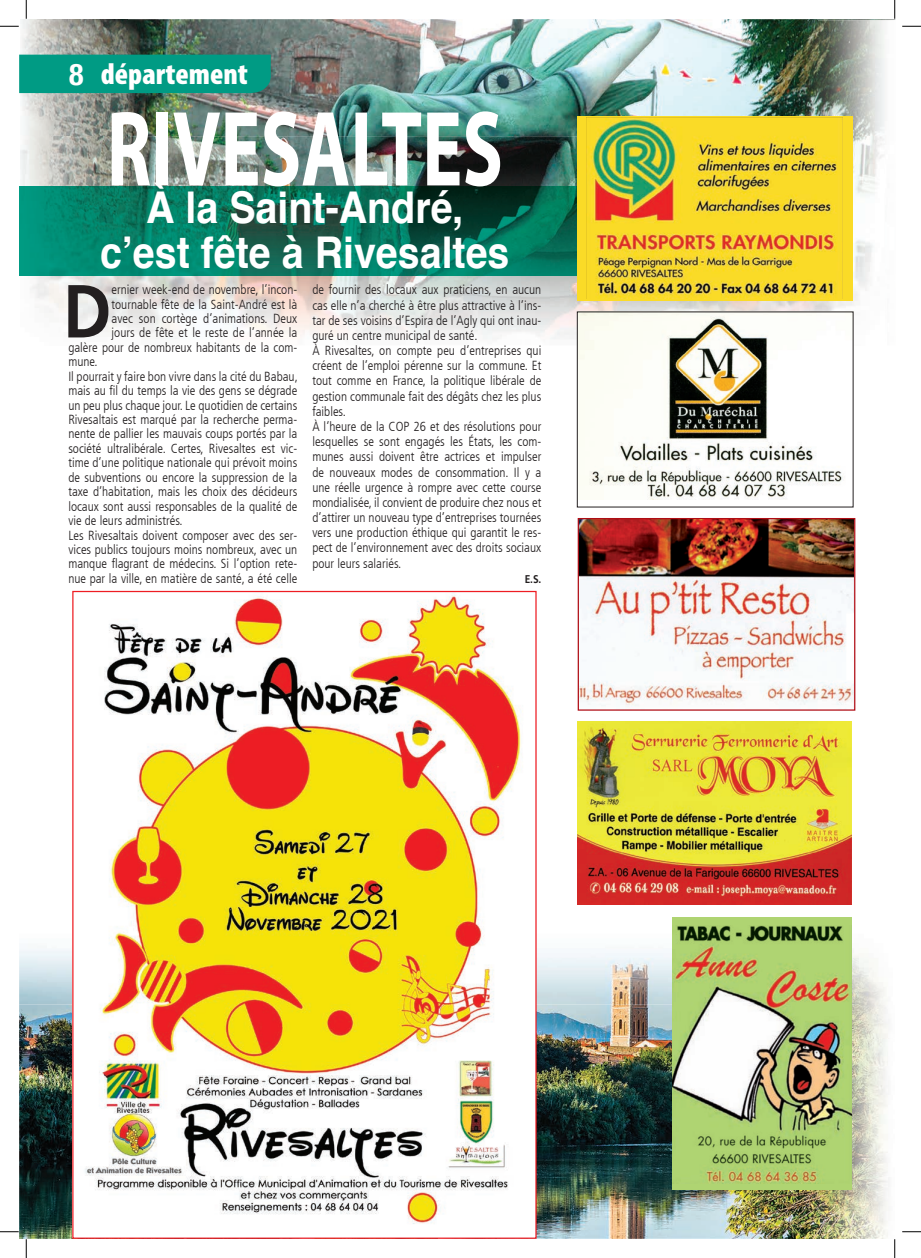
<style>
.page{position:relative;width:921px;height:1258px;background:#fff}
.page>*{position:absolute;margin:0;border:0;box-sizing:border-box;transform-origin:0 0}
.t1{font:700 108px "Myriad Pro";color:#fff;scale:.7 1}
.t2{font:700 74.88px "Frutiger LT Std";color:#231f20;scale:.9 1}
.t3{font:700 43.75px/45px "Helvetica";color:#fff;text-align:center;scale:.9 1}
.t4{font:900 condensed 30px "Myriad Pro";color:#fff}
.t5{font:300 condensed 13.12px/15.1px "Frutiger LT";color:#231f20}
.t6{font:700 11.25px "Frutiger LT Std";color:#231f20;scale:.9 1}
.s1{font-family:"Helvetica Neue";font-weight:700}
</style>
<div class="page">
<img style="left:21px;top:19px;width:873px;height:117px">
<img style="left:128px;top:136px;width:657px;height:223px">
<img style="left:20px;top:20px;width:108px;height:166px">
<img style="left:19px;top:205px;width:1px;height:71px">
<img style="left:20px;top:275px;width:108px;height:58px">
<img style="left:20px;top:186px;width:557px;height:89px">
<svg style="left:19px;top:186px;width:1px;height:19px"></svg>
<img style="left:785px;top:20px;width:32px;height:291px">
<img style="left:817px;top:20px;width:77px;height:116px">
<img style="left:817px;top:136px;width:67px;height:223px">
<div style="left:19px;top:55px;width:253px;height:39px;background:#009b84"></div>
<img style="left:104px;top:593px;width:419px;height:306px">
<img style="left:579px;top:520px;width:274px;height:187px">
<div style="left:577px;top:518px;width:278px;height:192px;border:1px solid #b00d15"></div>
<img style="left:579px;top:313px;width:272px;height:186px">
<div style="left:577px;top:116px;width:275px;height:185px;background:#fadb27"></div>
<img style="left:586px;top:117px;width:256px;height:181px">
<img style="left:577px;top:721px;width:274px;height:178px">
<svg style="left:0;top:25px;width:19px;height:2px"></svg>
<svg style="left:902px;top:25px;width:19px;height:2px"></svg>
<svg style="left:25px;top:0;width:2px;height:19px"></svg>
<svg style="left:894px;top:0;width:1px;height:20px"></svg>
<img style="left:0;top:899px;width:921px;height:358px">
<h3 class="t4" style="left:69px;top:54px;width:180px"><span class="s1">8</span> département</h3>
<h1 class="t1" style="left:107px;top:78px;width:567px">RIVESALTES</h1>
<h3 class="t3" style="left:100px;top:186px;width:456px">À la Saint-André, c’est fête à Rivesaltes</h3>
<h2 class="t2" style="left:63px;top:267px;width:56px">D</h2>
<p class="t5" style="left:112px;top:282px;width:187px">ernier week-end de novembre, l’incon-</p>
<p class="t5" style="left:312px;top:282px;width:230px">de fournir des locaux aux praticiens, en aucun cas elle n’a cherché à être plus attractive à l’ins&shy;tar de ses voisins d’Espira de l’Agly qui ont inau&shy;guré un centre municipal de santé.<br>À Rivesaltes, on compte peu d’entreprises qui créent de l’emploi pérenne sur la commune. Et tout comme en France, la politique libérale de gestion communale fait des dégâts chez les plus faibles.<br>À l’heure de la COP 26 et des résolutions pour lesquelles se sont engagés les États, les com&shy;munes aussi doivent être actrices et impulser de nouveaux modes de consommation. Il y a une réelle urgence à rompre avec cette course mondialisée, il convient de produire chez nous et d’attirer un nouveau type d’entreprises tournées vers une production éthique qui garantit le res&shy;pect de l’environnement avec des droits sociaux pour leurs salariés.</p>
<p class="t6" style="left:525px;top:572px;width:20px">E.S.</p>
<p class="t5" style="left:112px;top:297px;width:187px">tournable fête de la Saint-André est là</p>
<p class="t5" style="left:112px;top:311px;width:187px">avec son cortège d’animations. Deux</p>
<p class="t5" style="left:112px;top:325px;width:187px">jours de fête et le reste de l’année la</p>
<p class="t5" style="left:68px;top:340px;width:230px">galère pour de nombreux habitants de la com-</p>
<p class="t5" style="left:68px;top:354px;width:31px">mune.</p>
<p class="t5" style="left:68px;top:369px;width:231px">Il pourrait y faire bon vivre dans la cité du Babau,</p>
<p class="t5" style="left:68px;top:383px;width:230px">mais au fil du temps la vie des gens se dégrade</p>
<p class="t5" style="left:68px;top:397px;width:230px">un peu plus chaque jour. Le quotidien de certains</p>
<p class="t5" style="left:68px;top:412px;width:230px">Rivesaltais est marqué par la recherche perma-</p>
<p class="t5" style="left:68px;top:426px;width:230px">nente de pallier les mauvais coups portés par la</p>
<p class="t5" style="left:68px;top:441px;width:230px">société ultralibérale. Certes, Rivesaltes est vic-</p>
<p class="t5" style="left:68px;top:455px;width:230px">time d’une politique nationale qui prévoit moins</p>
<p class="t5" style="left:68px;top:470px;width:230px">de subventions ou encore la suppression de la</p>
<p class="t5" style="left:68px;top:484px;width:230px">taxe d’habitation, mais les choix des décideurs</p>
<p class="t5" style="left:68px;top:498px;width:230px">locaux sont aussi responsables de la qualité de</p>
<p class="t5" style="left:68px;top:513px;width:116px">vie de leurs administrés.</p>
<p class="t5" style="left:68px;top:527px;width:230px">Les Rivesaltais doivent composer avec des ser-</p>
<p class="t5" style="left:68px;top:542px;width:230px">vices publics toujours moins nombreux, avec un</p>
<p class="t5" style="left:68px;top:556px;width:230px">manque flagrant de médecins. Si l’option rete-</p>
<p class="t5" style="left:68px;top:571px;width:230px">nue par la ville, en matière de santé, a été celle</p>
</div>
